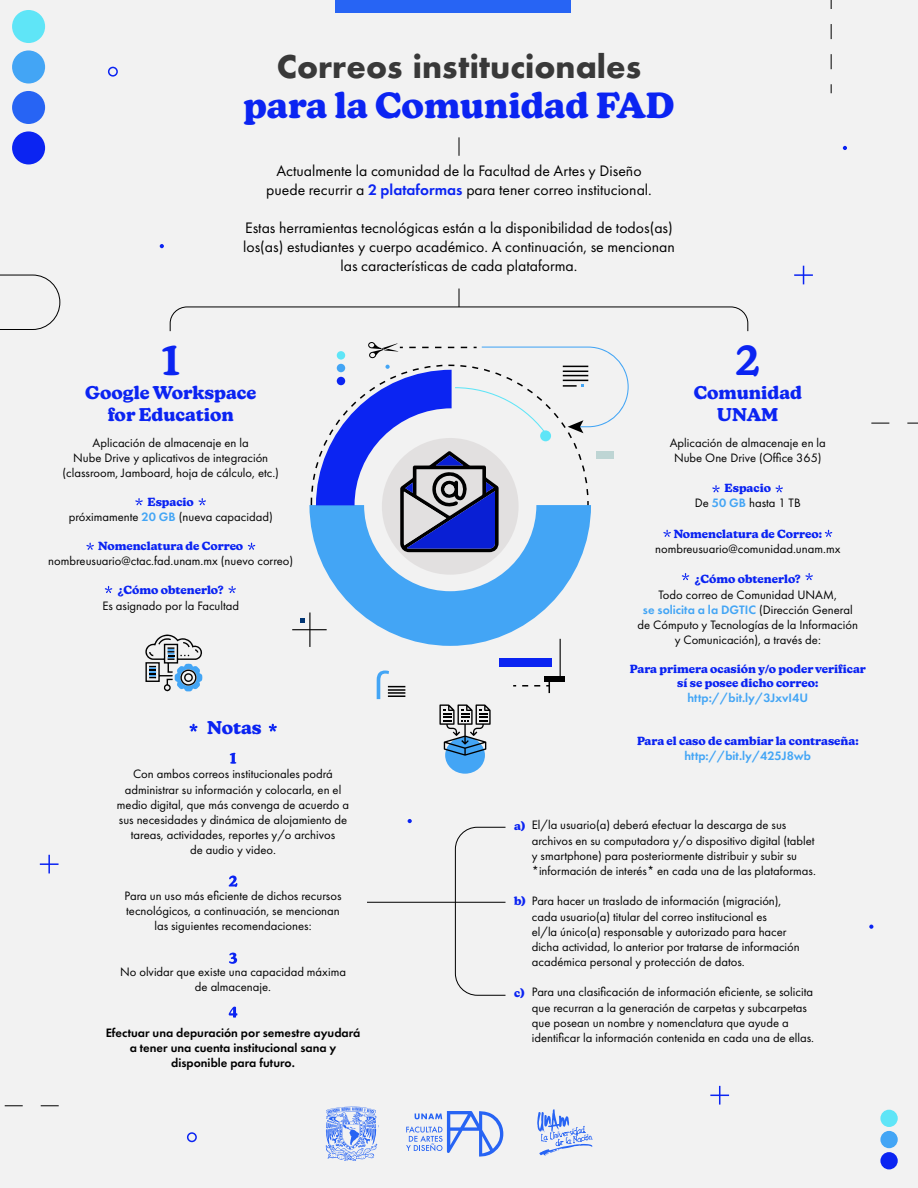
<style>
.page{position:relative;width:918px;height:1188px;background:#f2f2f2}
.page>*{position:absolute;margin:0;border:0;box-sizing:border-box;transform-origin:0 0}
.t1{font:600 41.1px "New Kansas";color:#0b24f2}
.t2{font:700 35.55px "New Kansas";color:#0b24f2}
.t3{font:700 30.15px "Futura";color:#393939}
.t4{font:700 18px/21.6px "New Kansas";color:#0b24f2;text-align:center}
.t5{font:15.75px/18.9px "Futura PT";color:#000;text-align:center}
.t6{font:12.6px/15.1px "Futura PT";color:#000;text-align:center}
.t7{font:600 12.6px/15.1px "Futura PT";color:#000;text-align:center}
.t8{font:600 12.6px "Futura PT";color:#43a5f5}
.t9{font:700 11.55px/13.8px "New Kansas";color:#0b24f2;text-align:center}
.s1{font-weight:600;color:#0b24f2}
.s2{font-weight:600;color:#43a5f5}
</style>
<div class="page">
<div style="left:445px;top:737px;width:40px;height:37px;background:#43a5f5;border-radius:50%"></div>
<div style="left:12px;top:10px;width:33px;height:33px;background:#5fe5f7;border-radius:50%"></div>
<div style="left:12px;top:50px;width:33px;height:34px;background:#43a5f5;border-radius:50%"></div>
<div style="left:12px;top:91px;width:33px;height:33px;background:#2764f4;border-radius:50%"></div>
<div style="left:12px;top:131px;width:33px;height:33px;background:#0b24f2;border-radius:50%"></div>
<div style="left:880px;top:1110px;width:18px;height:17px;background:#5fe5f7;border-radius:50%"></div>
<div style="left:880px;top:1131px;width:18px;height:17px;background:#43a5f5;border-radius:50%"></div>
<div style="left:880px;top:1152px;width:18px;height:17px;background:#0b24f2;border-radius:50%"></div>
<div style="left:335px;top:0;width:236px;height:13px;background:#2764f4"></div>
<svg style="left:459px;top:137px;width:1px;height:19px"></svg>
<svg style="left:105px;top:586px;width:7px;height:7px"></svg>
<svg style="left:86px;top:543px;width:8px;height:7px"></svg>
<svg style="left:248px;top:543px;width:7px;height:7px"></svg>
<svg style="left:228px;top:586px;width:8px;height:7px"></svg>
<svg style="left:135px;top:498px;width:8px;height:7px"></svg>
<svg style="left:199px;top:498px;width:7px;height:7px"></svg>
<svg style="left:682px;top:573px;width:7px;height:7px"></svg>
<svg style="left:663px;top:530px;width:8px;height:7px"></svg>
<svg style="left:825px;top:530px;width:7px;height:7px"></svg>
<svg style="left:805px;top:573px;width:8px;height:7px"></svg>
<svg style="left:712px;top:485px;width:8px;height:7px"></svg>
<svg style="left:776px;top:485px;width:7px;height:7px"></svg>
<div style="left:499px;top:659px;width:52px;height:8px;background:#0b24f2"></div>
<svg style="left:377px;top:671px;width:28px;height:28px"></svg>
<div style="left:544px;top:676px;width:20px;height:5px;background:#000"></div>
<svg style="left:522px;top:681px;width:28px;height:12px"></svg>
<hr style="left:560px;top:639px;width:1px;height:40px;background:#000">
<hr style="left:309px;top:613px;width:1px;height:34px;background:#000">
<hr style="left:292px;top:629px;width:35px;height:1px;background:#000">
<svg style="left:170px;top:289px;width:578px;height:43px"></svg>
<svg style="left:537px;top:1109px;width:55px;height:47px"></svg>
<svg style="left:326px;top:1106px;width:52px;height:55px"></svg>
<svg style="left:406px;top:1111px;width:97px;height:46px"></svg>
<svg style="left:0;top:275px;width:60px;height:55px"></svg>
<svg style="left:794px;top:266px;width:19px;height:18px"></svg>
<svg style="left:40px;top:855px;width:19px;height:18px"></svg>
<svg style="left:710px;top:1086px;width:19px;height:19px"></svg>
<div style="left:187px;top:1132px;width:10px;height:10px;border:2px solid #0b24f2;border-radius:50%"></div>
<div style="left:108px;top:67px;width:10px;height:10px;border:2px solid #0b24f2;border-radius:50%"></div>
<svg style="left:160px;top:244px;width:4px;height:4px"></svg>
<svg style="left:408px;top:819px;width:4px;height:4px"></svg>
<svg style="left:869px;top:925px;width:4px;height:4px"></svg>
<svg style="left:843px;top:146px;width:4px;height:4px"></svg>
<svg style="left:831px;top:24px;width:1px;height:46px"></svg>
<svg style="left:4px;top:1106px;width:55px;height:1px"></svg>
<svg style="left:871px;top:423px;width:47px;height:1px"></svg>
<svg style="left:145px;top:634px;width:57px;height:57px"></svg>
<svg style="left:189px;top:724px;width:9px;height:8px"></svg>
<svg style="left:230px;top:753px;width:6px;height:11px"></svg>
<svg style="left:229px;top:876px;width:8px;height:11px"></svg>
<svg style="left:229px;top:953px;width:8px;height:11px"></svg>
<svg style="left:229px;top:1007px;width:8px;height:11px"></svg>
<svg style="left:269px;top:724px;width:8px;height:8px"></svg>
<hr style="left:367px;top:902px;width:139px;height:1px;background:#000">
<svg style="left:455px;top:827px;width:51px;height:169px"></svg>
<svg style="left:439px;top:704px;width:52px;height:52px"></svg>
<svg style="left:300px;top:342px;width:329px;height:304px"></svg>
<svg style="left:444px;top:484px;width:10px;height:10px"></svg>
<h3 class="t3" style="left:277px;top:45px;width:366px">Correos institucionales</h3>
<h2 class="t2" style="left:244px;top:84px;width:432px">para la Comunidad FAD</h2>
<p class="t5" style="left:266px;top:161px;width:387px">Actualmente la comunidad de la Facultad de Artes y Diseño puede recurrir a <span class="s1">2 plataformas</span> para tener correo institucional.</p>
<p class="t5" style="left:243px;top:218px;width:433px">Estas herramientas tecnológicas están a la disponibilidad de todos(as) los(as) estudiantes y cuerpo académico. A continuación, se mencionan las características de cada plataforma.</p>
<h1 class="t1" style="left:162px;top:336px;width:20px">1</h1>
<h3 class="t4" style="left:85px;top:382px;width:173px">Google Workspace for Education</h3>
<h1 class="t1" style="left:736px;top:336px;width:26px">2</h1>
<h3 class="t4" style="left:694px;top:382px;width:110px">Comunidad<br>UNAM</h3>
<p class="t6" style="left:63px;top:435px;width:218px">Aplicación de almacenaje en la<br>Nube Drive y aplicativos de integración (classroom, Jamboard, hoja de cálculo, etc.)</p>
<p class="t9" style="left:148px;top:495px;width:48px">Espacio</p>
<p class="t6" style="left:69px;top:509px;width:206px">próximamente <span class="s2">20 GB</span> (nueva capacidad)</p>
<p class="t9" style="left:98px;top:539px;width:147px">Nomenclatura de Correo</p>
<p class="t6" style="left:48px;top:554px;width:247px">nombreusuario@ctac.fad.unam.mx (nuevo correo)</p>
<p class="t9" style="left:118px;top:583px;width:108px">¿Cómo obtenerlo?</p>
<p class="t6" style="left:102px;top:598px;width:138px">Es asignado por la Facultad</p>
<h3 class="t4" style="left:207px;top:716px;width:56px">Notas</h3>
<p class="t6" style="left:117px;top:767px;width:234px">Con ambos correos institucionales podrá administrar su información y colocarla, en el medio digital, que más convenga de acuerdo a sus necesidades y dinámica de alojamiento de tareas, actividades, reportes y/o archivos<br>de audio y video.</p>
<p class="t6" style="left:125px;top:888px;width:218px">Para un uso más eficiente de dichos recursos tecnológicos, a continuación, se mencionan las siguientes recomendaciones:</p>
<p class="t6" style="left:120px;top:964px;width:227px">No olvidar que existe una capacidad máxima de almacenaje.</p>
<p class="t7" style="left:106px;top:1025px;width:256px">Efectuar una depuración por semestre ayudará a tener una cuenta institucional sana y disponible para futuro.</p>
<p class="t6" style="left:670px;top:435px;width:158px">Aplicación de almacenaje en la<br>Nube One Drive (Office 365)</p>
<p class="t9" style="left:725px;top:481px;width:48px">Espacio</p>
<p class="t6" style="left:695px;top:496px;width:107px">De <span class="s2">50 GB</span> hasta 1 TB</p>
<p class="t9" style="left:674px;top:527px;width:150px">Nomenclatura de Correo:</p>
<p class="t6" style="left:655px;top:541px;width:187px">nombreusuario@comunidad.unam.mx</p>
<p class="t9" style="left:695px;top:572px;width:108px">¿Cómo obtenerlo?</p>
<p class="t6" style="left:638px;top:587px;width:222px">Todo correo de Comunidad UNAM,<br><span class="s2">se solicita a la DGTIC</span> (Dirección General de Cómputo y Tecnologías de la Información y Comunicación), a través de:</p>
<p class="t9" style="left:630px;top:662px;width:238px">Para primera ocasión y/o poder verificar sí se posee dicho correo:</p>
<p class="t8" style="left:688px;top:690px;width:122px">http://bit.ly/3JxvI4U</p>
<p class="t9" style="left:637px;top:734px;width:223px">Para el caso de cambiar la contraseña:</p>
<p class="t8" style="left:684px;top:748px;width:128px">http://bit.ly/425J8wb</p>
<p class="t6" style="left:532px;top:818px;width:286px;text-align:left">El/la usuario(a) deberá efectuar la descarga de sus archivos en su computadora y/o dispositivo digital (tablet y smartphone) para posteriormente distribuir y subir su *información de interés* en cada una de las plataformas.</p>
<p class="t6" style="left:532px;top:894px;width:269px;text-align:left">Para hacer un traslado de información (migración), cada usuario(a) titular del correo institucional es<br>el/la único(a) responsable y autorizado para hacer dicha actividad, lo anterior por tratarse de información académica personal y protección de datos.</p>
<p class="t6" style="left:532px;top:985px;width:284px;text-align:left">Para una clasificación de información eficiente, se solicita que recurran a la generación de carpetas y subcarpetas que posean un nombre y nomenclatura que ayude a identificar la información contenida en cada una de ellas.</p>
<p class="t9" style="left:514px;top:819px;width:13px">a)</p>
<p class="t9" style="left:514px;top:894px;width:13px">b)</p>
<p class="t9" style="left:514px;top:986px;width:12px">c)</p>
</div>
